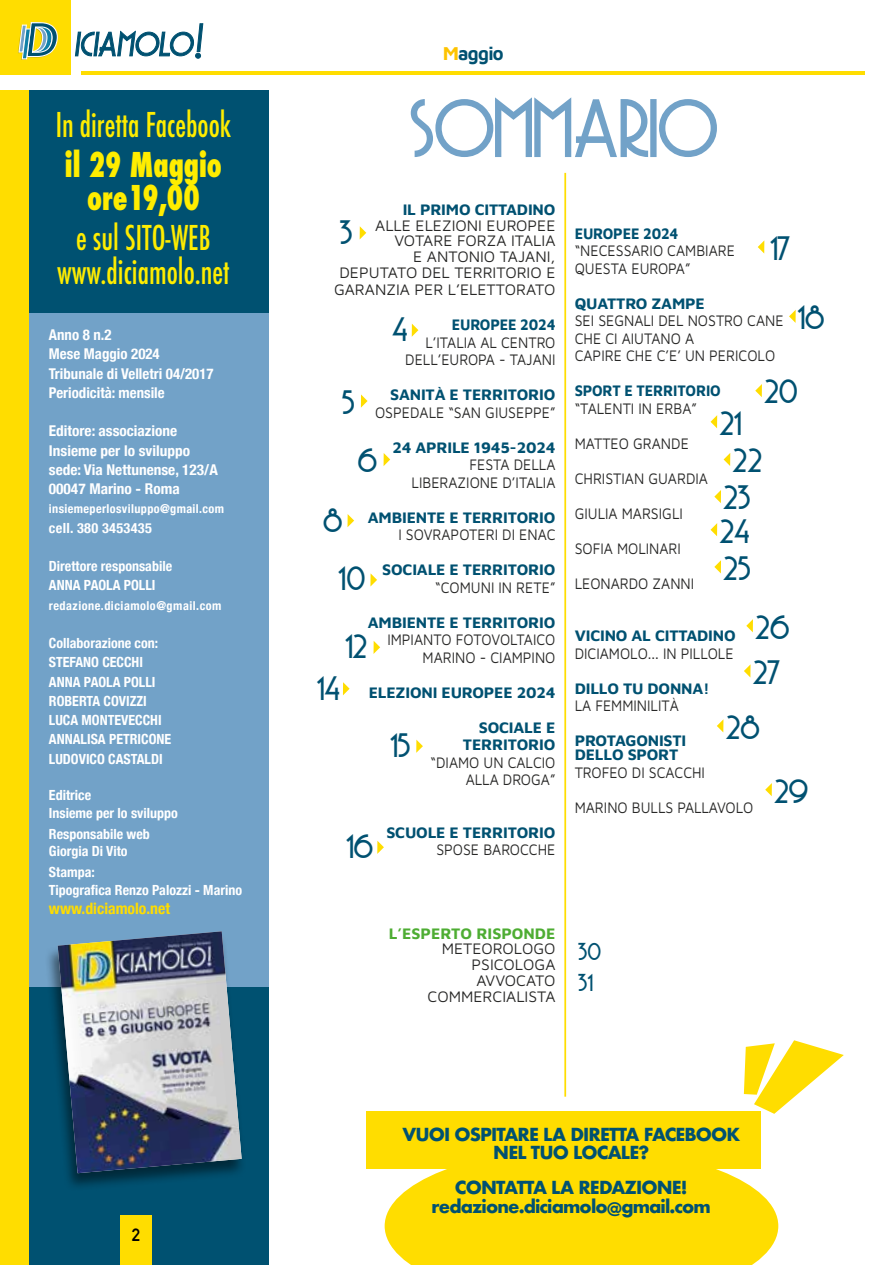
<style>
.page{position:relative;width:893px;height:1265px;background:#fff}
.page>*{position:absolute;margin:0;border:0;box-sizing:border-box;transform-origin:0 0}
.t1{font:77px "Copasetic";color:#72a2c8}
.t2{font:500 condensed 33.25px/33.2px "Futura";color:#ffed00;text-align:center;scale:.87 1}
.t3{font:800 condensed 33.25px/33.2px "Futura";color:#ffed00;text-align:center;scale:.82 1}
.t4{font:31.5px/37.4px "Copasetic";color:#005171}
.t5{font:22.75px/31.5px "Copasetic";color:#005171}
.t6{font:19.25px "Maven Pro";letter-spacing:-.035em;color:#005171;scale:.95 1}
.t7{font:700 17.5px/17.5px "Futura";letter-spacing:-.05em;color:#005171;text-align:center}
.t8{font:700 17.5px "DIN Alternate";color:#000}
.t9{font:15.75px/17.5px "Maven Pro";color:#282827;text-align:right;scale:.9 1}
.t10{font:15.75px/14px "Maven Pro";letter-spacing:-.01em;color:#005171}
.t11{font:15.75px/15.8px "Maven Pro";color:#282827;text-align:right}
.t12{font:15.75px "Maven Pro";letter-spacing:-.01em;color:#005171;scale:.91 1}
.t13{font:700 condensed 15.75px "Helvetica Neue";color:#fd0}
.t14{font:15.75px "Maven Pro";color:#4ead33}
.t15{font:700 condensed 14.88px/19.2px "Helvetica Neue";color:#fff}
.t16{font:700 condensed 14px/19.2px "Helvetica Neue";color:#fff}
.t17{font:700 condensed 14px "Helvetica Neue";letter-spacing:.02em;color:#fff}
.t18{font:700 condensed 12.25px "Helvetica Neue";letter-spacing:.03em;color:#fff}
.s1{color:#fdc300}
</style>
<div class="page">
<div style="left:366px;top:1111px;width:395px;height:57px;background:#fd0"></div>
<svg style="left:385px;top:1168px;width:393px;height:97px;background:#ffdf12"></svg>
<div style="left:28px;top:313px;width:241px;height:952px;background:#72a2c8"></div>
<div style="left:18px;top:90px;width:251px;height:223px;background:#005171"></div>
<div style="left:18px;top:987px;width:251px;height:278px;background:#005171"></div>
<div style="left:120px;top:1215px;width:31px;height:50px;background:#fd0"></div>
<hr style="left:81px;top:71px;width:784px;height:3px;background:#fd0">
<div style="left:0;top:90px;width:28px;height:1175px;background:#fd0"></div>
<div style="left:0;top:0;width:71px;height:75px;background:#fd0"></div>
<svg style="left:18px;top:22px;width:40px;height:38px"></svg>
<svg style="left:75px;top:23px;width:128px;height:35px"></svg>
<hr style="left:564px;top:173px;width:2px;height:924px;background:#fd0">
<svg style="left:744px;top:1040px;width:100px;height:74px"></svg>
<div style="left:45px;top:932px;width:202px;height:260px;background:#000;opacity:.49"></div>
<img style="left:58px;top:931px;width:184px;height:242px">
<svg style="left:360px;top:226px;width:6px;height:13px"></svg>
<svg style="left:412px;top:324px;width:6px;height:13px"></svg>
<svg style="left:361px;top:394px;width:7px;height:14px"></svg>
<svg style="left:384px;top:453px;width:6px;height:13px"></svg>
<svg style="left:347px;top:514px;width:7px;height:13px"></svg>
<svg style="left:373px;top:641px;width:7px;height:13px"></svg>
<svg style="left:370px;top:573px;width:7px;height:14px"></svg>
<svg style="left:758px;top:241px;width:6px;height:13px"></svg>
<svg style="left:789px;top:310px;width:7px;height:13px"></svg>
<svg style="left:710px;top:415px;width:7px;height:13px"></svg>
<svg style="left:714px;top:490px;width:7px;height:13px"></svg>
<svg style="left:710px;top:523px;width:7px;height:13px"></svg>
<svg style="left:714px;top:560px;width:7px;height:13px"></svg>
<svg style="left:746px;top:619px;width:7px;height:13px"></svg>
<svg style="left:744px;top:665px;width:6px;height:12px"></svg>
<svg style="left:343px;top:682px;width:7px;height:13px"></svg>
<svg style="left:416px;top:740px;width:7px;height:13px"></svg>
<svg style="left:377px;top:841px;width:7px;height:13px"></svg>
<svg style="left:755px;top:384px;width:7px;height:13px"></svg>
<svg style="left:724px;top:453px;width:6px;height:13px"></svg>
<svg style="left:717px;top:720px;width:6px;height:12px"></svg>
<svg style="left:765px;top:783px;width:7px;height:13px"></svg>
<h2 class="t2" style="left:56px;top:108px;width:203px">In diretta Facebook</h2>
<h2 class="t3" style="left:65px;top:148px;width:193px">il 29 Maggio ore19,00</h2>
<h2 class="t2" style="left:57px;top:222px;width:200px">e sul SITO-WEB www.diciamolo.net</h2>
<p class="t15" style="left:49px;top:324px;width:166px">Anno 8 n.2<br>Mese Maggio 2024<br>Tribunale di Velletri 04/2017<br>Periodicità: mensile</p>
<p class="t15" style="left:49px;top:420px;width:170px">Editore: associazione<br>Insieme per lo sviluppo sede: Via Nettunense, 123/A<br>00047 Marino - Roma</p>
<p class="t18" style="left:49px;top:499px;width:177px">insiemeperlosviluppo@gmail.com</p>
<p class="t17" style="left:49px;top:516px;width:104px">cell. 380 3453435</p>
<p class="t16" style="left:49px;top:555px;width:125px">Direttore responsabile<br>ANNA PAOLA POLLI</p>
<p class="t18" style="left:49px;top:595px;width:174px">redazione.diciamolo@gmail.com</p>
<p class="t16" style="left:49px;top:632px;width:124px">Collaborazione con:<br>STEFANO CECCHI<br>ANNA PAOLA POLLI<br>ROBERTA COVIZZI<br>LUCA MONTEVECCHI<br>ANNALISA PETRICONE<br>LUDOVICO CASTALDI</p>
<p class="t16" style="left:49px;top:786px;width:130px;line-height:17.5px">Editrice<br>Insieme per lo sviluppo</p>
<p class="t16" style="left:49px;top:824px;width:103px;line-height:17.5px">Responsabile web<br>Giorgia Di Vito</p>
<p class="t16" style="left:49px;top:863px;width:195px;line-height:17.5px">Stampa:<br>Tipografica Renzo Palozzi - Marino</p>
<p class="t13" style="left:49px;top:895px;width:123px">www.diciamolo.net</p>
<p class="t8" style="left:132px;top:1222px;width:10px">2</p>
<p class="t6" style="left:443px;top:40px;width:66px"><span class="s1">M</span>aggio</p>
<h1 class="t1" style="left:410px;top:91px;width:310px">SOMMARIO</h1>
<p class="t10" style="left:403px;top:201px;width:154px">IL PRIMO CITTADINO</p>
<p class="t11" style="left:339px;top:216px;width:218px">ALLE ELEZIONI EUROPEE<br>VOTARE FORZA ITALIA<br>E ANTONIO TAJANI,<br>DEPUTATO DEL TERRITORIO E</p>
<p class="t11" style="left:334px;top:281px;width:223px">GARANZIA PER L’ELETTORATO</p>
<p class="t12" style="left:452px;top:314px;width:115px">EUROPEE 2024</p>
<p class="t9" style="left:405px;top:333px;width:168px">L’ITALIA AL CENTRO<br>DELL’EUROPA - TAJANI</p>
<p class="t10" style="left:390px;top:387px;width:167px">SANITÀ E TERRITORIO</p>
<p class="t9" style="left:375px;top:403px;width:202px">OSPEDALE “SAN GIUSEPPE”</p>
<p class="t10" style="left:392px;top:439px;width:165px">24 APRILE 1945-2024</p>
<p class="t9" style="left:412px;top:455px;width:161px">FESTA DELLA<br>LIBERAZIONE D’ITALIA</p>
<p class="t10" style="left:368px;top:509px;width:189px">AMBIENTE E TERRITORIO</p>
<p class="t9" style="left:398px;top:525px;width:176px">I SOVRAPOTERI DI ENAC</p>
<p class="t10" style="left:382px;top:562px;width:175px">SOCIALE E TERRITORIO</p>
<p class="t9" style="left:435px;top:578px;width:135px">“COMUNI IN RETE”</p>
<p class="t10" style="left:368px;top:614px;width:189px">AMBIENTE E TERRITORIO</p>
<p class="t9" style="left:387px;top:630px;width:188px">IMPIANTO FOTOVOLTAICO<br>MARINO - CIAMPINO</p>
<p class="t10" style="left:369px;top:684px;width:188px">ELEZIONI EUROPEE 2024</p>
<p class="t10" style="left:463px;top:718px;width:94px;line-height:17.5px;text-align:right">SOCIALE E<br>TERRITORIO</p>
<p class="t9" style="left:431px;top:753px;width:140px">“DIAMO UN CALCIO<br>ALLA DROGA”</p>
<h3 class="t4" style="left:340px;top:215px;width:14px">3</h3>
<h3 class="t4" style="left:392px;top:312px;width:17px">4</h3>
<h3 class="t4" style="left:342px;top:384px;width:14px">5</h3>
<h3 class="t4" style="left:358px;top:443px;width:21px">6</h3>
<h3 class="t4" style="left:338px;top:492px;width:29px;line-height:58.1px;text-indent:-15px">8<br>10</h3>
<h3 class="t4" style="left:345px;top:629px;width:24px">12</h3>
<h3 class="t4" style="left:317px;top:670px;width:25px">14</h3>
<h3 class="t4" style="left:390px;top:728px;width:22px">15</h3>
<h3 class="t4" style="left:346px;top:829px;width:29px">16</h3>
<p class="t10" style="left:386px;top:824px;width:171px">SCUOLE E TERRITORIO</p>
<p class="t9" style="left:436px;top:840px;width:134px">SPOSE BAROCCHE</p>
<p class="t12" style="left:575px;top:222px;width:115px">EUROPEE 2024</p>
<p class="t9" style="left:575px;top:241px;width:180px;text-align:left">“NECESSARIO CAMBIARE<br>QUESTA EUROPA”</p>
<p class="t10" style="left:575px;top:295px;width:132px">QUATTRO ZAMPE</p>
<p class="t9" style="left:575px;top:311px;width:234px;text-align:left">SEI SEGNALI DEL NOSTRO CANE<br>CHE CI AIUTANO A<br>CAPIRE CHE C’E’ UN PERICOLO</p>
<p class="t12" style="left:575px;top:380px;width:162px">SPORT E TERRITORIO</p>
<p class="t9" style="left:575px;top:399px;width:137px">“TALENTI IN ERBA”</p>
<p class="t9" style="left:575px;top:434px;width:128px">MATTEO GRANDE</p>
<p class="t9" style="left:575px;top:469px;width:150px">CHRISTIAN GUARDIA</p>
<p class="t9" style="left:575px;top:504px;width:122px">GIULIA MARSIGLI</p>
<p class="t9" style="left:575px;top:539px;width:120px">SOFIA MOLINARI</p>
<p class="t9" style="left:575px;top:574px;width:134px">LEONARDO ZANNI</p>
<h3 class="t4" style="left:770px;top:231px;width:22px">17</h3>
<h3 class="t4" style="left:798px;top:300px;width:29px">18</h3>
<h3 class="t4" style="left:764px;top:374px;width:35px">20</h3>
<h3 class="t4" style="left:719px;top:405px;width:44px">21<br>22<br>23</h3>
<h3 class="t4" style="left:719px;top:513px;width:33px">24<br>25</h3>
<h3 class="t4" style="left:752px;top:606px;width:39px;line-height:45.1px">26<br>27</h3>
<p class="t10" style="left:575px;top:628px;width:163px">VICINO AL CITTADINO</p>
<p class="t9" style="left:575px;top:644px;width:178px">DICIAMOLO... IN PILLOLE</p>
<p class="t10" style="left:575px;top:680px;width:137px">DILLO TU DONNA!</p>
<p class="t9" style="left:575px;top:696px;width:117px">LA FEMMINILITÀ</p>
<p class="t10" style="left:575px;top:733px;width:113px">PROTAGONISTI<br>DELLO SPORT</p>
<p class="t9" style="left:575px;top:763px;width:146px">TROFEO DI SCACCHI</p>
<p class="t9" style="left:575px;top:798px;width:200px">MARINO BULLS PALLAVOLO</p>
<h3 class="t4" style="left:725px;top:709px;width:36px">28</h3>
<h3 class="t4" style="left:774px;top:773px;width:36px">29</h3>
<p class="t14" style="left:389px;top:922px;width:168px">L’ESPERTO RISPONDE</p>
<p class="t11" style="left:428px;top:940px;width:129px">METEOROLOGO<br>PSICOLOGA<br>AVVOCATO<br>COMMERCIALISTA</p>
<h3 class="t5" style="left:578px;top:936px;width:24px">30<br>31</h3>
<p class="t7" style="left:402px;top:1126px;width:339px">VUOI OSPITARE LA DIRETTA FACEBOOK<br>NEL TUO LOCALE?</p>
<p class="t7" style="left:432px;top:1177px;width:281px;line-height:19.2px">CONTATTA LA REDAZIONE! redazione.diciamolo@gmail.com</p>
</div>
